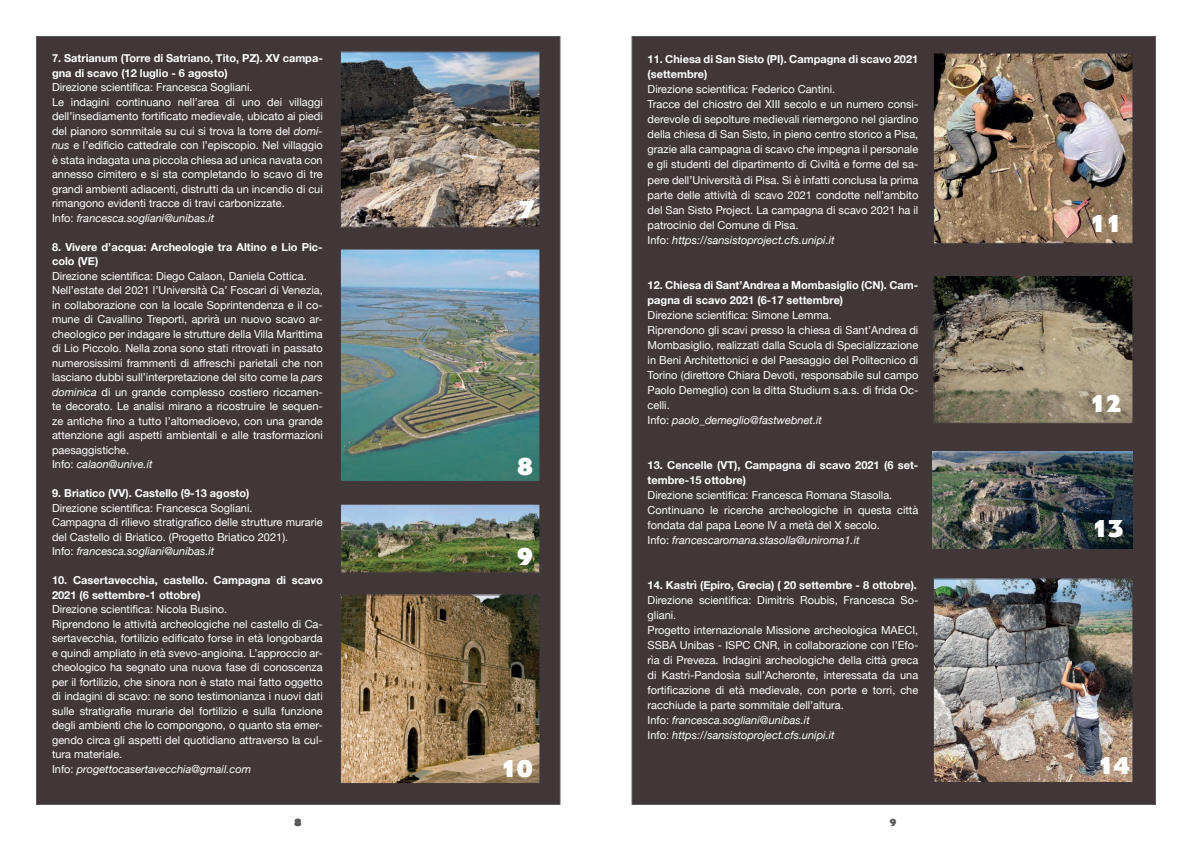
<style>
.page{position:relative;width:1191px;height:842px;background:#fff}
.page>*{position:absolute;margin:0;border:0;box-sizing:border-box;transform-origin:0 0}
.t1{font:24px "Granby Elephant BQ";color:#fff}
.t2{font:11px/14.5px "Helvetica Neue";color:#fff}
.t3{font:700 11px/14.5px "Helvetica Neue";color:#fff}
.t4{font:10px "Granby Elephant BQ";color:#58595b}
.s1{font-style:italic}
</style>
<div class="page">
<div style="left:36px;top:36px;width:524px;height:769px;background:#413739;border:1px solid #58595b"></div>
<img style="left:342px;top:251px;width:196px;height:229px">
<div style="left:340px;top:249px;width:200px;height:233px;border:1px solid #413739"></div>
<img style="left:342px;top:596px;width:196px;height:186px">
<div style="left:340px;top:594px;width:200px;height:190px;border:1px solid #413739"></div>
<img style="left:342px;top:53px;width:196px;height:173px">
<div style="left:340px;top:51px;width:200px;height:177px;border:1px solid #413739"></div>
<img style="left:342px;top:506px;width:196px;height:65px">
<div style="left:340px;top:504px;width:200px;height:69px;border:1px solid #413739"></div>
<div style="left:631px;top:36px;width:525px;height:769px;background:#413739;border:1px solid #58595b"></div>
<img style="left:935px;top:55px;width:196px;height:187px">
<div style="left:933px;top:53px;width:200px;height:191px;border:1px solid #413739"></div>
<img style="left:935px;top:277px;width:196px;height:145px">
<div style="left:933px;top:275px;width:200px;height:149px;border:1px solid #413739"></div>
<img style="left:933px;top:452px;width:199px;height:97px">
<img style="left:935px;top:580px;width:196px;height:201px">
<div style="left:933px;top:578px;width:200px;height:205px;border:1px solid #413739"></div>
<p class="t3" style="left:52px;top:51px;width:272px">7. Satrianum (Torre di Satriano, Tito, PZ). XV campa&shy;gna di scavo (12 luglio - 6 agosto)</p>
<p class="t2" style="left:52px;top:81px;width:272px">Direzione scientifica: Francesca Sogliani.<br>Le indagini continuano nell’area di uno dei villaggi dell’insediamento fortificato medievale, ubicato ai piedi del pianoro sommitale su cui si trova la torre del <span class="s1">domi&shy;nus</span> e l’edificio cattedrale con l’episcopio. Nel villaggio è stata indagata una piccola chiesa ad unica navata con annesso cimitero e si sta completando lo scavo di tre grandi ambienti adiacenti, distrutti da un incendio di cui rimangono evidenti tracce di travi carbonizzate.<br>Info: <span class="s1">francesca.sogliani@unibas.it</span></p>
<p class="t3" style="left:52px;top:240px;width:272px">8. Vivere d’acqua: Archeologie tra Altino e Lio Pic&shy;colo (VE)</p>
<p class="t2" style="left:52px;top:269px;width:272px">Direzione scientifica: Diego Calaon, Daniela Cottica.<br>Nell’estate del 2021 l’Università Ca’ Foscari di Venezia, in collaborazione con la locale Soprintendenza e il co&shy;mune di Cavallino Treporti, aprirà un nuovo scavo ar&shy;cheologico per indagare le strutture della Villa Marittima di Lio Piccolo. Nella zona sono stati ritrovati in passato numerosissimi frammenti di affreschi parietali che non lasciano dubbi sull’interpretazione del sito come la <span class="s1">pars dominica</span> di un grande complesso costiero riccamen&shy;te decorato. Le analisi mirano a ricostruire le sequen&shy;ze antiche fino a tutto l’altomedioevo, con una grande attenzione agli aspetti ambientali e alle trasformazioni paesaggistiche.<br>Info: <span class="s1">calaon@unive.it</span></p>
<p class="t3" style="left:52px;top:486px;width:199px">9. Briatico (VV). Castello (9-13 agosto)</p>
<p class="t2" style="left:52px;top:501px;width:272px">Direzione scientifica: Francesca Sogliani.<br>Campagna di rilievo stratigrafico delle strutture murarie del Castello di Briatico. (Progetto Briatico 2021).<br>Info: <span class="s1">francesca.sogliani@unibas.it</span></p>
<p class="t3" style="left:52px;top:573px;width:272px">10. Casertavecchia, castello. Campagna di scavo<br>2021 (6 settembre-1 ottobre)</p>
<p class="t2" style="left:52px;top:602px;width:272px">Direzione scientifica: Nicola Busino.<br>Riprendono le attività archeologiche nel castello di Ca&shy;sertavecchia, fortilizio edificato forse in età longobarda e quindi ampliato in età svevo-angioina. L’approccio ar&shy;cheologico ha segnato una nuova fase di conoscenza per il fortilizio, che sinora non è stato mai fatto oggetto di indagini di scavo: ne sono testimonianza i nuovi dati sulle stratigrafie murarie del fortilizio e sulla funzione degli ambienti che lo compongono, o quanto sta emer&shy;gendo circa gli aspetti del quotidiano attraverso la cul&shy;tura materiale.<br>Info: <span class="s1">progettocasertavecchia@gmail.com</span></p>
<h1 class="t1" style="left:519px;top:178px;width:18px">8</h1>
<h1 class="t1" style="left:519px;top:195px;width:18px">7</h1>
<h1 class="t1" style="left:517px;top:451px;width:18px">8</h1>
<h1 class="t1" style="left:517px;top:541px;width:18px">9</h1>
<h1 class="t1" style="left:501px;top:753px;width:34px">10</h1>
<h1 class="t1" style="left:503px;top:758px;width:34px">11</h1>
<p class="t3" style="left:647px;top:52px;width:272px;line-height:15px">11. Chiesa di San Sisto (PI). Campagna di scavo 2021 (settembre)</p>
<p class="t2" style="left:647px;top:83px;width:272px;line-height:15px">Direzione scientifica: Federico Cantini.<br>Tracce del chiostro del XIII secolo e un numero consi&shy;derevole di sepolture medievali riemergono nel giardino della chiesa di San Sisto, in pieno centro storico a Pisa, grazie alla campagna di scavo che impegna il personale e gli studenti del dipartimento di Civiltà e forme del sa&shy;pere dell’Università di Pisa. Si è infatti conclusa la prima parte delle attività di scavo 2021 condotte nell’ambito del San Sisto Project. La campagna di scavo 2021 ha il patrocinio del Comune di Pisa.<br>Info: <span class="s1">https://sansistoproject.cfs.unipi.it</span></p>
<p class="t3" style="left:647px;top:277px;width:272px;line-height:15px">12. Chiesa di Sant’Andrea a Mombasiglio (CN). Cam&shy;pagna di scavo 2021 (6-17 settembre)</p>
<p class="t2" style="left:647px;top:308px;width:272px;line-height:15px">Direzione scientifica: Simone Lemma.<br>Riprendono gli scavi presso la chiesa di Sant’Andrea di Mombasiglio, realizzati dalla Scuola di Specializzazione in Beni Architettonici e del Paesaggio del Politecnico di Torino (direttore Chiara Devoti, responsabile sul campo Paolo Demeglio) con la ditta Studium s.a.s. di frida Oc&shy;celli.<br>Info: <span class="s1">paolo_demeglio@fastwebnet.it</span></p>
<p class="t3" style="left:647px;top:457px;width:272px;line-height:15px">13. Cencelle (VT), Campagna di scavo 2021 (6 set&shy;tembre-15 ottobre)</p>
<p class="t2" style="left:647px;top:488px;width:272px;line-height:15px">Direzione scientifica: Francesca Romana Stasolla.<br>Continuano le ricerche archeologiche in questa città fondata dal papa Leone IV a metà del X secolo.<br>Info: <span class="s1">francescaromana.stasolla@uniroma1.it</span></p>
<p class="t3" style="left:647px;top:578px;width:271px">14. Kastrì (Epiro, Grecia) ( 20 settembre - 8 ottobre).</p>
<p class="t2" style="left:647px;top:593px;width:272px;line-height:15px">Direzione scientifica: Dimitris Roubis, Francesca So&shy;gliani.<br>Progetto internazionale Missione archeologica MAECI, SSBA Unibas - ISPC CNR, in collaborazione con l’Efo&shy;rìa di Preveza. Indagini archeologiche della città greca di Kastrì-Pandosìa sull’Acheronte, interessata da una fortificazione di età medievale, con porte e torri, che racchiude la parte sommitale dell’altura.<br>Info: <span class="s1">francesca.sogliani@unibas.it<br></span>Info: <span class="s1">https://sansistoproject.cfs.unipi.it</span></p>
<p class="t4" style="left:294px;top:816px;width:8px">8</p>
<p class="t4" style="left:890px;top:816px;width:8px">9</p>
<h1 class="t1" style="left:1090px;top:208px;width:34px">11</h1>
<h1 class="t1" style="left:1090px;top:388px;width:34px">12</h1>
<h1 class="t1" style="left:1092px;top:513px;width:34px">13</h1>
<h1 class="t1" style="left:1097px;top:750px;width:34px">14</h1>
</div>
